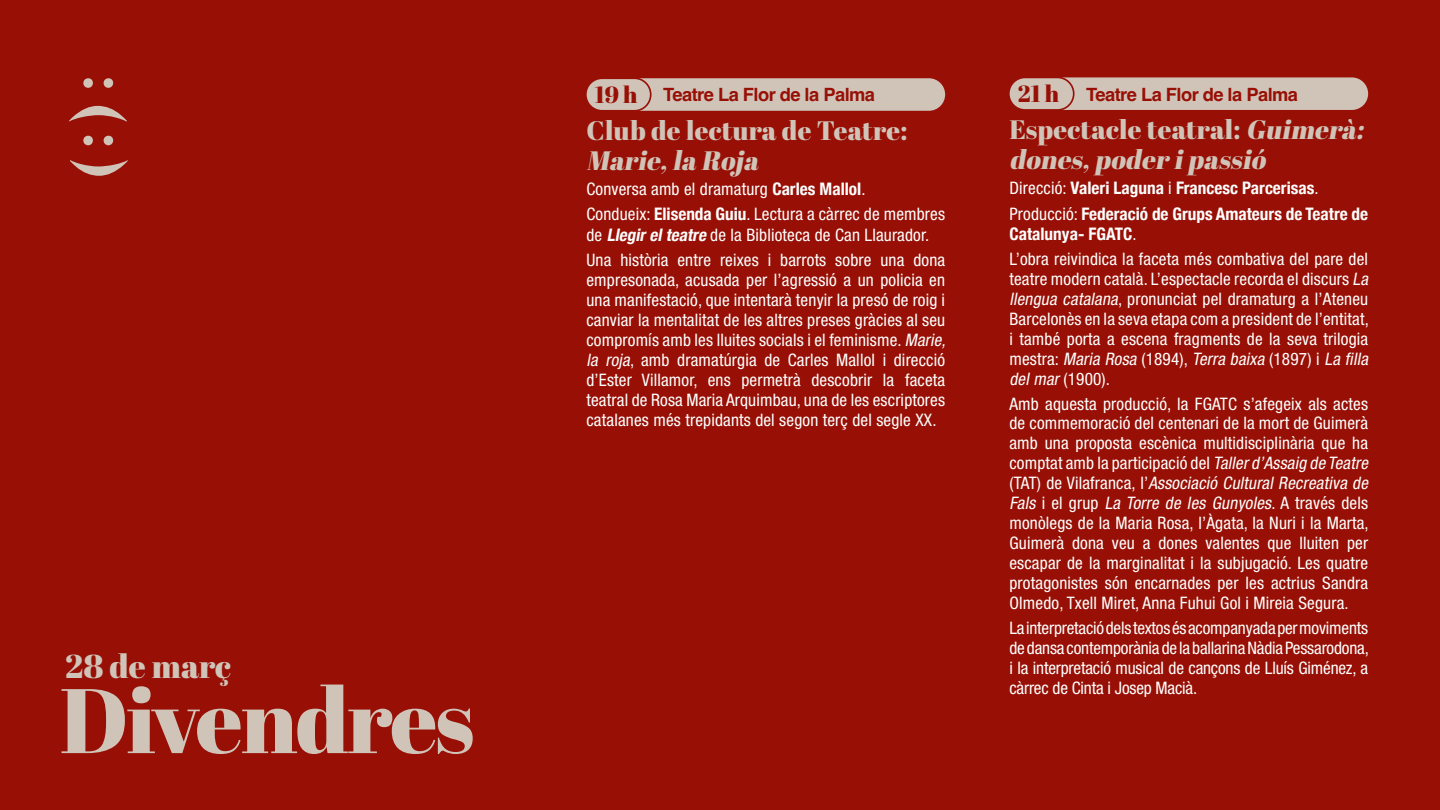
<style>
.page{position:relative;width:1440px;height:810px;background:#981005}
.page>*{position:absolute;margin:0;border:0;box-sizing:border-box;transform-origin:0 0}
.t1{font:91.43px "Abril Fatface";letter-spacing:-.025em;color:#d0c4b9}
.t2{font:33px "Abril Fatface";color:#d0c4b9}
.t3{font:italic 26.62px/30px "Abril Fatface";color:#d0c4b9}
.t4{font:26.62px "Abril Fatface";letter-spacing:.01em;color:#d0c4b9}
.t5{font:23.33px "Abril Fatface";color:#981005}
.t6{font:700 18.3px "Helvetica";letter-spacing:-.03em;color:#981005}
.t7{font:condensed 17.25px/20px "Helvetica Neue LT Std";letter-spacing:.01em;color:#fff}
.t8{font:700 condensed 17.25px/25.4px "Helvetica Neue";color:#fff}
.s1{font-style:normal}
.s2{font-family:"Helvetica Neue LT Std";font-weight:400}
.s3{font-style:italic}
.s4{font-family:"Helvetica Neue";font-weight:700}
.s5{font-family:"Helvetica Neue";font-weight:700;font-style:italic}
</style>
<div class="page">
<div style="left:1009px;top:77px;width:359px;height:33px;background:#d0c4b9;border-radius:16px"></div>
<div style="left:1008px;top:77px;width:67px;height:34px;border:2px solid #981005;border-radius:16px"></div>
<div style="left:586px;top:78px;width:359px;height:33px;background:#d0c4b9;border-radius:16px"></div>
<div style="left:585px;top:77px;width:67px;height:35px;border:2px solid #981005;border-radius:16px"></div>
<svg style="left:69px;top:106px;width:58px;height:15px"></svg>
<svg style="left:104px;top:78px;width:9px;height:10px"></svg>
<svg style="left:83px;top:78px;width:10px;height:10px"></svg>
<svg style="left:70px;top:160px;width:58px;height:16px"></svg>
<svg style="left:104px;top:136px;width:9px;height:9px"></svg>
<svg style="left:83px;top:136px;width:10px;height:9px"></svg>
<h2 class="t2" style="left:65px;top:643px;width:168px">28 de març</h2>
<h1 class="t1" style="left:60px;top:656px;width:416px">Divendres</h1>
<h3 class="t5" style="left:1018px;top:77px;width:43px">21 h</h3>
<h3 class="t3" style="left:1009px;top:114px;width:362px"><span class="s1">Espectacle teatral:</span> Guimerà: dones,poder ipassió</h3>
<p class="t8" style="left:1009px;top:174px;width:360px"><span class="s2">Direcció:</span> Valeri Laguna <span class="s2">i</span> Francesc Parcerisas<span class="s2">.<br>Producció:</span> Federació de Grups Amateurs de Teatre de</p>
<p class="t8" style="left:1009px;top:220px;width:129px">Catalunya- FGATC<span class="s2">.</span></p>
<p class="t7" style="left:1009px;top:249px;width:364px">L’obra reivindica la faceta més combativa del pare del teatre modern català. L’espectacle recorda el discurs <span class="s3">La llengua catalana</span>, pronunciat pel dramaturg a l’Ateneu Barcelonès en la seva etapa com a president de l’entitat, i també porta a escena fragments de la seva trilogia m e s t r a : <span class="s3">Maria Rosa</span> ( 1 8 9 4 ) , <span class="s3">Terra baixa</span> ( 1 8 9 7 ) i <span class="s3">La filla delmar</span>(1900).</p>
<p class="t7" style="left:1009px;top:393px;width:364px">Amb aquesta producció, la FGATC s’afegeix als actes de commemoració del centenari de la mort de Guimerà amb una proposta escènica multidisciplinària que ha comptat amb la participació del <span class="s3">Tallerd’Assaig de Teatre </span>( TAT ) d e V i l a f r a n c a , l ’ <span class="s3">Associació Cultural Recreativa de Fals</span> i e l g r u p <span class="s3">La Torre de les Gunyoles</span>. A t r a v é s d e l s monòlegs de la Maria Rosa, l’Àgata, la Nuri i la Marta, Guimerà dona veu a dones valentes que lluiten per escapar de la marginalitat i la subjugació. Les quatre protagonistes són encarnades per les actrius Sandra Olmedo, Txell Miret, Anna Fuhui Gol i Mireia Segura.</p>
<p class="t7" style="left:1009px;top:618px;width:361px;text-align:justify">La interpretació dels textos és acompanyada per moviments de dansa contemporània de la ballarina Nàdia Pessarodona, i la interpretació musical de cançons de Lluís Giménez, a càrrec de Cinta i Josep Macià.</p>
<h3 class="t5" style="left:595px;top:78px;width:44px">19 h</h3>
<p class="t6" style="left:1086px;top:83px;width:213px">Teatre La Flor de la Palma</p>
<h3 class="t4" style="left:586px;top:111px;width:322px">Club de lectura de Teatre:</h3>
<h3 class="t3" style="left:586px;top:144px;width:179px">Marie,la Roja</h3>
<p class="t7" style="left:586px;top:176px;width:360px;line-height:25.4px">Conversa amb el dramaturg <span class="s4">Carles Mallol</span>.<br>Condueix: <span class="s4">Elisenda Guiu</span>. Lectura a càrrec de membres</p>
<p class="t7" style="left:586px;top:223px;width:360px;line-height:24.7px">de <span class="s5">Llegirelteatre</span>de la Biblioteca de Can Llaurador.<br>Una història entre reixes i barrots sobre una dona</p>
<p class="t7" style="left:586px;top:270px;width:364px">empresonada, acusada per l’agressió a un policia en una manifestació, que intentarà tenyir la presó de roig i canviar la mentalitat de les altres preses gràcies al seu compromís amb les lluites socials i el feminisme. <span class="s3">Marie, la roja</span>, amb dramatúrgia de Carles Mallol i direcció d’Ester Villamor, ens permetrà descobrir la faceta teatral de Rosa Maria Arquimbau, una de les escriptores catalanes més trepidants del segon terç del segle XX.</p>
<p class="t6" style="left:663px;top:84px;width:213px">Teatre La Flor de la Palma</p>
</div>
